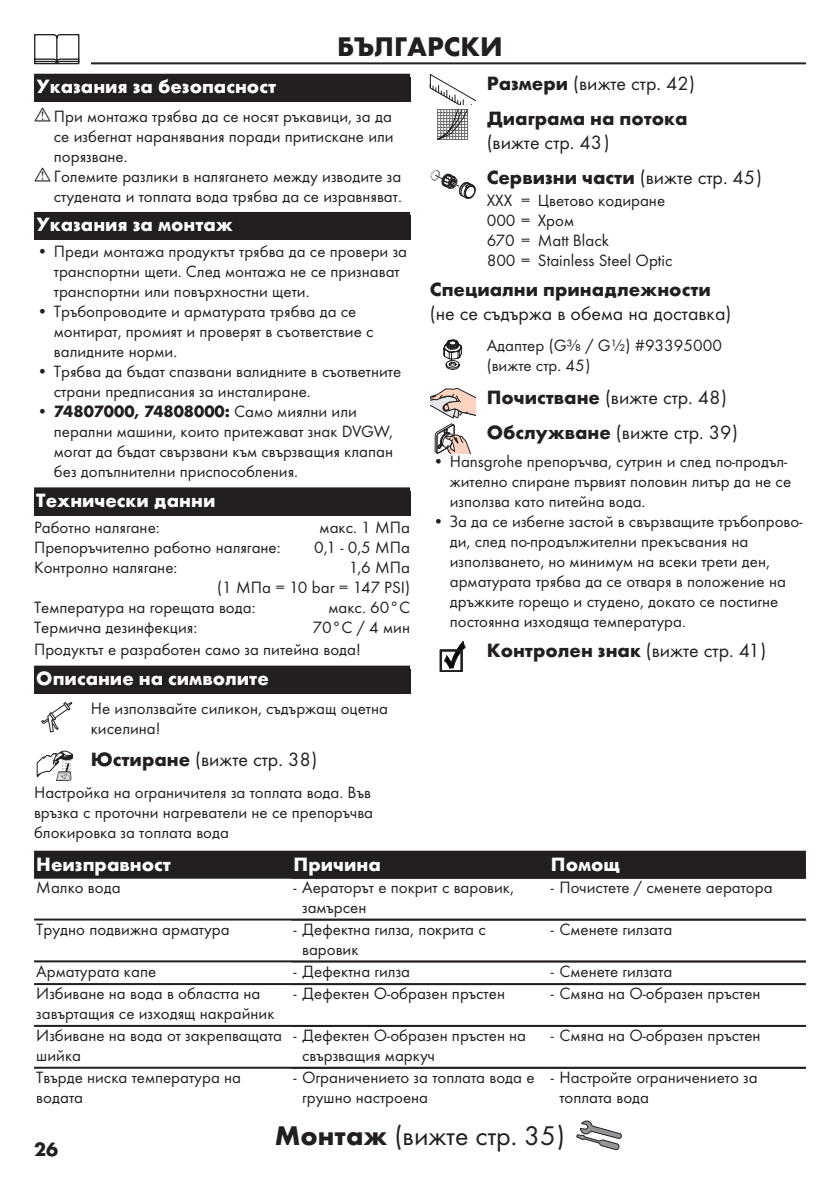
<style>
.page{position:relative;width:840px;height:1191px;background:#fff}
.page>*{position:absolute;margin:0;border:0;box-sizing:border-box;transform-origin:0 0}
.Montage_mit_Symbol_BG{font:28px "Futura TOT Boo";color:#231f20}
.Montage_mit_Symbol_NO{font:700 28px "Futura TOT";color:#231f20}
.Montage_mit_Symbol_NO-2{font:20px/35.4px "Futura TOT Boo";color:#231f20}
.Montage_mit_Symbol_NO-3{font:700 20px "Futura TOT";color:#fff}
.Montage_mit_Symbol_NO-4{font:700 20px/35.4px "Futura TOT";color:#231f20}
.Tabelle_Kopf_BG{font:700 20px "Futura TOT";color:#fff}
.Montage_mit_Symbol_NO-5{font:17px/20px "Futura TOT Boo";color:#231f20}
.Tabelle_Spalte_BG{font:17px/20px "Futura TOT Boo";color:#231f20}
.s1{font-family:"Futura TOT";font-weight:700}
.s2{font-family:"Futura TOT Boo";font-weight:400}
</style>
<div class="page">
<hr style="left:34px;top:62px;width:771px;height:2px;background:#231f20">
<div style="left:23px;top:34px;width:68px;height:34px;background:#fff"></div>
<svg style="left:34px;top:34px;width:45px;height:30px"></svg>
<svg style="left:576px;top:1120px;width:45px;height:30px"></svg>
<div style="left:34px;top:74px;width:376px;height:28px;background:#231f20"></div>
<div style="left:34px;top:212px;width:376px;height:28px;background:#231f20"></div>
<div style="left:34px;top:487px;width:376px;height:28px;background:#231f20"></div>
<div style="left:34px;top:669px;width:376px;height:25px;background:#231f20"></div>
<div style="left:34px;top:665px;width:376px;height:28px;background:#231f20"></div>
<svg style="left:41px;top:702px;width:32px;height:30px"></svg>
<svg style="left:36px;top:750px;width:37px;height:31px"></svg>
<svg style="left:429px;top:74px;width:46px;height:66px"></svg>
<svg style="left:430px;top:169px;width:45px;height:30px"></svg>
<svg style="left:443px;top:339px;width:19px;height:31px"></svg>
<svg style="left:430px;top:388px;width:45px;height:65px"></svg>
<svg style="left:440px;top:641px;width:25px;height:31px"></svg>
<div style="left:34px;top:850px;width:771px;height:26px;background:#231f20"></div>
<hr style="left:34px;top:876px;width:771px;height:2px;background:#231f20">
<hr style="left:34px;top:918px;width:771px;height:2px;background:#231f20">
<hr style="left:34px;top:960px;width:771px;height:2px;background:#231f20">
<hr style="left:34px;top:983px;width:771px;height:2px;background:#231f20">
<hr style="left:34px;top:1025px;width:771px;height:2px;background:#231f20">
<hr style="left:34px;top:1066px;width:771px;height:2px;background:#231f20">
<p class="Montage_mit_Symbol_NO" style="left:337px;top:29px;width:167px">БЪЛГАРСКИ</p>
<p class="Montage_mit_Symbol_NO-3" style="left:36px;top:74px;width:241px">Указания за безопасност</p>
<p class="Montage_mit_Symbol_NO-5" style="left:54px;top:106px;width:349px">При монтажа трябва да се носят ръкавици, за да се избегнат наранявания поради притискане или порязване.<br>Големите разлики в налягането между изводите за студената и топлата вода трябва да се изравняват.</p>
<p class="Montage_mit_Symbol_NO-3" style="left:36px;top:212px;width:198px">Указания за монтаж</p>
<p class="Montage_mit_Symbol_NO-5" style="left:54px;top:241px;width:354px;text-indent:-17px">• Преди монтажа продуктът трябва да се провери за транспортни щети. След монтажа не се признават транспортни или повърхностни щети.</p>
<p class="Montage_mit_Symbol_NO-5" style="left:54px;top:301px;width:321px;text-indent:-17px">• Тръбопроводите и арматурата трябва да се монтират, промият и проверят в съответствие с валидните норми.</p>
<p class="Montage_mit_Symbol_NO-5" style="left:54px;top:361px;width:348px;text-indent:-17px">• Трябва да бъдат спазвани валидните в съответните страни предписания за инсталиране.</p>
<p class="Montage_mit_Symbol_NO-5" style="left:54px;top:401px;width:340px;text-indent:-17px">• <span class="s1">74807000, 74808000:</span> Само миялни или перални машини, които притежават знак DVGW, могат да бъдат свързвани към свързващия клапан без допълнителни приспособления.</p>
<p class="Montage_mit_Symbol_NO-3" style="left:36px;top:488px;width:180px">Технически данни</p>
<p class="Montage_mit_Symbol_NO-5" style="left:34px;top:517px;width:127px">Работно налягане:</p>
<p class="Montage_mit_Symbol_NO-5" style="left:319px;top:517px;width:92px">макс. 1 МПа</p>
<p class="Montage_mit_Symbol_NO-5" style="left:34px;top:537px;width:248px">Препоръчително работно налягане:</p>
<p class="Montage_mit_Symbol_NO-5" style="left:314px;top:537px;width:97px">0,1 - 0,5 МПа</p>
<p class="Montage_mit_Symbol_NO-5" style="left:34px;top:557px;width:145px">Контролно налягане:</p>
<p class="Montage_mit_Symbol_NO-5" style="left:348px;top:557px;width:63px">1,6 МПа</p>
<p class="Montage_mit_Symbol_NO-5" style="left:217px;top:577px;width:194px">(1 МПа = 10 bar = 147 PSI)</p>
<p class="Montage_mit_Symbol_NO-5" style="left:34px;top:597px;width:223px">Температура на горещата вода:</p>
<p class="Montage_mit_Symbol_NO-5" style="left:328px;top:597px;width:83px">макс. 60°C</p>
<p class="Montage_mit_Symbol_NO-5" style="left:34px;top:617px;width:165px">Термична дезинфекция:</p>
<p class="Montage_mit_Symbol_NO-5" style="left:34px;top:615px;width:377px;line-height:22.8px;text-indent:278px">70°C / 4 мин<br>Продуктът е разработен само за питейна вода!</p>
<p class="Montage_mit_Symbol_NO-3" style="left:36px;top:666px;width:234px">Описание на символите</p>
<p class="Montage_mit_Symbol_NO-5" style="left:91px;top:698px;width:298px">Не използвайте силикон, съдържащ оцетна киселина!</p>
<p class="Montage_mit_Symbol_NO-2" style="left:91px;top:741px;width:228px"><span class="s1">Юстиране</span> (вижте стр. 38)</p>
<p class="Montage_mit_Symbol_NO-5" style="left:34px;top:781px;width:340px">Настройка на ограничителя за топлата вода. Във връзка с проточни нагреватели не се препоръчва блокировка за топлата вода</p>
<p class="Montage_mit_Symbol_NO-4" style="left:486px;top:65px;width:210px">Размери <span class="s2">(вижте стр. 42)<br></span>Диаграма на потока</p>
<p class="Montage_mit_Symbol_NO-2" style="left:486px;top:124px;width:277px">(вижте стр. 43)<br><span class="s1">Сервизни части</span> (вижте стр. 45)</p>
<p class="Montage_mit_Symbol_NO-5" style="left:486px;top:190px;width:187px">XXX = Цветово кодиране<br>000 = Xром<br>670 = Matt Black<br>800 = Stainless Steel Optic</p>
<p class="Montage_mit_Symbol_NO-2" style="left:429px;top:277px;width:303px;line-height:24px"><span class="s1">Специални принадлежности </span>(не се съдържа в обема на доставка)</p>
<p class="Montage_mit_Symbol_NO-5" style="left:486px;top:335px;width:237px">Адаптер (G⅜ / G½) #93395000 (вижте стр. 45)</p>
<p class="Montage_mit_Symbol_NO-2" style="left:486px;top:379px;width:253px"><span class="s1">Почистване</span> (вижте стр. 48)<br><span class="s1">Обслужване</span> (вижте стр. 39)</p>
<p class="Montage_mit_Symbol_NO-5" style="left:449px;top:451px;width:343px;text-indent:-17px">• Hansgrohe препоръчва, сутрин и след по-продъл&shy;жително спиране първият половин литър да не се използва като питейна вода.</p>
<p class="Montage_mit_Symbol_NO-5" style="left:449px;top:511px;width:354px;text-indent:-17px">• За да се избегне застой в свързващите тръбопрово&shy;ди, след по-продължителни прекъсвания на използването, но минимум на всеки трети ден, арматурата трябва да се отваря в положение на дръжките горещо и студено, докато се постигне постоянна изходяща температура.</p>
<p class="Montage_mit_Symbol_NO-4" style="left:486px;top:632px;width:281px">Контролен знак <span class="s2">(вижте стр. 41)</span></p>
<p class="Tabelle_Kopf_BG" style="left:36px;top:852px;width:136px">Неизправност</p>
<p class="Tabelle_Kopf_BG" style="left:293px;top:852px;width:89px">Причина</p>
<p class="Tabelle_Kopf_BG" style="left:550px;top:852px;width:71px">Помощ</p>
<p class="Tabelle_Spalte_BG" style="left:36px;top:877px;width:86px">Малко вода</p>
<p class="Montage_mit_Symbol_NO-5" style="left:302px;top:877px;width:213px;text-indent:-9px">- Аераторът е покрит с варовик, замърсен</p>
<p class="Montage_mit_Symbol_NO-5" style="left:550px;top:877px;width:223px">- Почистете / сменете аератора</p>
<p class="Tabelle_Spalte_BG" style="left:36px;top:919px;width:195px">Трудно подвижна арматура</p>
<p class="Montage_mit_Symbol_NO-5" style="left:302px;top:919px;width:185px;text-indent:-9px">- Дефектна гилза, покрита с варовик</p>
<p class="Montage_mit_Symbol_NO-5" style="left:550px;top:919px;width:123px">- Сменете гилзата</p>
<p class="Tabelle_Spalte_BG" style="left:36px;top:960px;width:121px">Арматурата капе</p>
<p class="Montage_mit_Symbol_NO-5" style="left:293px;top:960px;width:118px">- Дефектна гилза</p>
<p class="Montage_mit_Symbol_NO-5" style="left:550px;top:960px;width:123px">- Сменете гилзата</p>
<p class="Tabelle_Spalte_BG" style="left:36px;top:983px;width:239px">Избиване на вода в областта на завъртащия се изходящ накрайник</p>
<p class="Montage_mit_Symbol_NO-5" style="left:293px;top:983px;width:213px">- Дефектен O-образен пръстен</p>
<p class="Montage_mit_Symbol_NO-5" style="left:550px;top:983px;width:211px">- Смяна на O-образен пръстен</p>
<p class="Tabelle_Spalte_BG" style="left:36px;top:1025px;width:247px">Избиване на вода от закрепващата шийка</p>
<p class="Montage_mit_Symbol_NO-5" style="left:302px;top:1025px;width:225px;text-indent:-9px">- Дефектен O-образен пръстен на свързващия маркуч</p>
<p class="Montage_mit_Symbol_NO-5" style="left:550px;top:1025px;width:211px">- Смяна на O-образен пръстен</p>
<p class="Tabelle_Spalte_BG" style="left:36px;top:1067px;width:206px">Твърде ниска температура на водата</p>
<p class="Montage_mit_Symbol_NO-5" style="left:302px;top:1067px;width:234px;text-indent:-9px">- Ограничението за топлата вода е грушно настроена</p>
<p class="Montage_mit_Symbol_NO-5" style="left:559px;top:1067px;width:200px;text-indent:-9px">- Настройте ограничението за топлата вода</p>
<p class="Montage_mit_Symbol_NO-4" style="left:34px;top:1131px;width:25px">26</p>
<p class="Montage_mit_Symbol_BG" style="left:275px;top:1119px;width:291px"><span class="s1">Монтаж</span> (вижте стр. 35)</p>
</div>
